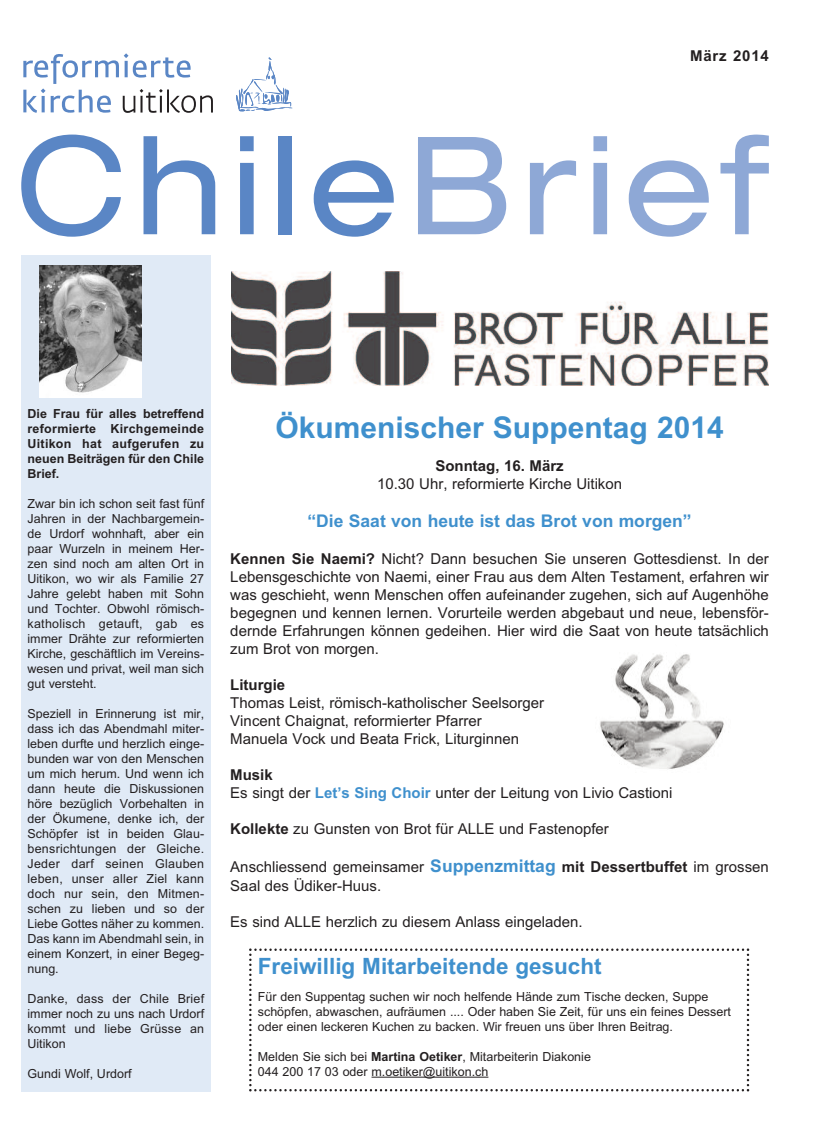
<style>
.page{position:relative;width:815px;height:1134px;background:#fff}
.page>*{position:absolute;margin:0;border:0;box-sizing:border-box;transform-origin:0 0}
.t1{font:700 30px "Arial";color:#3f90cd}
.t2{font:700 22.5px "Arial";color:#3f90cd}
.t3{font:700 17.5px "Arial";color:#3f90cd}
.t4{font:15px/18px "Arial";color:#231f20}
.t5{font:700 15px "Arial";color:#231f20}
.t6{font:700 15px "Arial";letter-spacing:.055em;color:#231f20}
.t7{font:12.5px/15px "Arial";color:#231f20;text-align:justify}
.t8{font:700 12.5px/15px "Arial";color:#231f20;text-align:justify}
.s1{font-weight:700}
.s2{font-weight:700;color:#3f90cd}
.s3{font-weight:700;font-size:17.5px;color:#3f90cd}
</style>
<div class="page">
<div style="left:21px;top:255px;width:190px;height:836px;background:#e0eaf6"></div>
<svg style="left:23px;top:53px;width:190px;height:60px"></svg>
<svg style="left:236px;top:57px;width:57px;height:55px"></svg>
<svg style="left:21px;top:135px;width:100px;height:102px"></svg>
<svg style="left:144px;top:136px;width:71px;height:98px"></svg>
<svg style="left:240px;top:136px;width:14px;height:98px"></svg>
<div style="left:278px;top:136px;width:14px;height:98px;background:#5a86c5"></div>
<svg style="left:314px;top:160px;width:80px;height:77px"></svg>
<svg style="left:418px;top:137px;width:88px;height:97px"></svg>
<svg style="left:530px;top:160px;width:46px;height:74px"></svg>
<svg style="left:593px;top:136px;width:14px;height:98px"></svg>
<svg style="left:629px;top:160px;width:80px;height:77px"></svg>
<svg style="left:720px;top:135px;width:49px;height:99px"></svg>
<img style="left:39px;top:266px;width:103px;height:132px">
<svg style="left:249px;top:948px;width:500px;height:143px"></svg>
<hr style="left:371px;top:1077px;width:117px;height:1px;background:#231f20">
<img style="left:231px;top:271px;width:538px;height:114px">
<img style="left:600px;top:654px;width:124px;height:115px">
<p class="t6" style="left:690px;top:47px;width:80px">März 2014</p>
<p class="t8" style="left:28px;top:406px;width:178px">Die Frau für alles betreffend reformierte Kirchgemeinde Uitikon hat aufgerufen zu neuen Beiträgen für den Chile Brief.</p>
<p class="t7" style="left:28px;top:496px;width:178px">Zwar bin ich schon seit fast fünf Jahren in der Nachbargemein&shy;de Urdorf wohnhaft, aber ein paar Wurzeln in meinem Her&shy;zen sind noch am alten Ort in Uitikon, wo wir als Familie 27<br>Jahre gelebt haben mit Sohn und Tochter. Obwohl römisch&shy;katholisch getauft, gab es immer Drähte zur reformierten Kirche, geschäftlich im Vereins&shy;wesen und privat, weil man sich gut versteht.</p>
<p class="t7" style="left:28px;top:706px;width:178px">Speziell in Erinnerung ist mir, dass ich das Abendmahl miter&shy;leben durfte und herzlich einge&shy;bunden war von den Menschen um mich herum. Und wenn ich dann heute die Diskussionen höre bezüglich Vorbehalten in der Ökumene, denke ich, der Schöpfer ist in beiden Glau&shy;bensrichtungen der Gleiche.<br>Jeder darf seinen Glauben leben, unser aller Ziel kann doch nur sein, den Mitmen&shy;schen zu lieben und so der Liebe Gottes näher zu kommen.<br>Das kann im Abendmahl sein, in einem Konzert, in einer Begeg&shy;nung.</p>
<p class="t7" style="left:28px;top:991px;width:178px">Danke, dass der Chile Brief immer noch zu uns nach Urdorf kommt und liebe Grüsse an Uitikon</p>
<p class="t7" style="left:28px;top:1066px;width:106px">Gundi Wolf, Urdorf</p>
<h1 class="t1" style="left:275px;top:410px;width:450px">Ökumenischer Suppentag 2014</h1>
<p class="t5" style="left:435px;top:457px;width:130px">Sonntag, 16. März</p>
<p class="t4" style="left:377px;top:475px;width:247px">10.30 Uhr, reformierte Kirche Uitikon</p>
<h3 class="t3" style="left:308px;top:510px;width:386px">“Die Saat von heute ist das Brot von morgen”</h3>
<p class="t4" style="left:230px;top:550px;width:540px;text-align:justify"><span class="s1">Kennen Sie Naemi?</span> Nicht? Dann besuchen Sie unseren Gottesdienst. In der Lebensgeschichte von Naemi, einer Frau aus dem Alten Testament, erfahren wir was geschieht, wenn Menschen offen aufeinander zugehen, sich auf Augenhöhe begegnen und kennen lernen. Vorurteile werden abgebaut und neue, lebensför&shy;dernde Erfahrungen können gedeihen. Hier wird die Saat von heute tatsächlich zum Brot von morgen.</p>
<p class="t5" style="left:230px;top:676px;width:56px">Liturgie</p>
<p class="t4" style="left:230px;top:694px;width:315px">Thomas Leist, römisch-katholischer Seelsorger<br>Vincent Chaignat, reformierter Pfarrer<br>Manuela Vock und Beata Frick, Liturginnen</p>
<p class="t4" style="left:230px;top:766px;width:444px"><span class="s1">Musik<br></span>Es singt der <span class="s2">Let’s Sing Choir</span> unter der Leitung von Livio Castioni</p>
<p class="t4" style="left:230px;top:820px;width:380px"><span class="s1">Kollekte</span> zu Gunsten von Brot für ALLE und Fastenopfer</p>
<p class="t4" style="left:230px;top:857px;width:540px;line-height:19.1px">Anschliessend gemeinsamer <span class="s3">Suppenzmittag</span> <span class="s1">mit Dessertbuffet</span> im grossen<br>Saal des Üdiker-Huus.</p>
<p class="t4" style="left:230px;top:913px;width:354px">Es sind ALLE herzlich zu diesem Anlass eingeladen.</p>
<h2 class="t2" style="left:258px;top:953px;width:345px">Freiwillig Mitarbeitende gesucht</h2>
<p class="t7" style="left:258px;top:989px;width:475px;text-align:left">Für den Suppentag suchen wir noch helfende Hände zum Tische decken, Suppe schöpfen, abwaschen, aufräumen .... Oder haben Sie Zeit, für uns ein feines Dessert oder einen leckeren Kuchen zu backen. Wir freuen uns über Ihren Beitrag.</p>
<p class="t7" style="left:258px;top:1049px;width:335px">Melden Sie sich bei <span class="s1">Martina Oetiker</span>, Mitarbeiterin Diakonie<br>044 200 17 03 oder m.oetiker@uitikon.ch</p>
</div>
